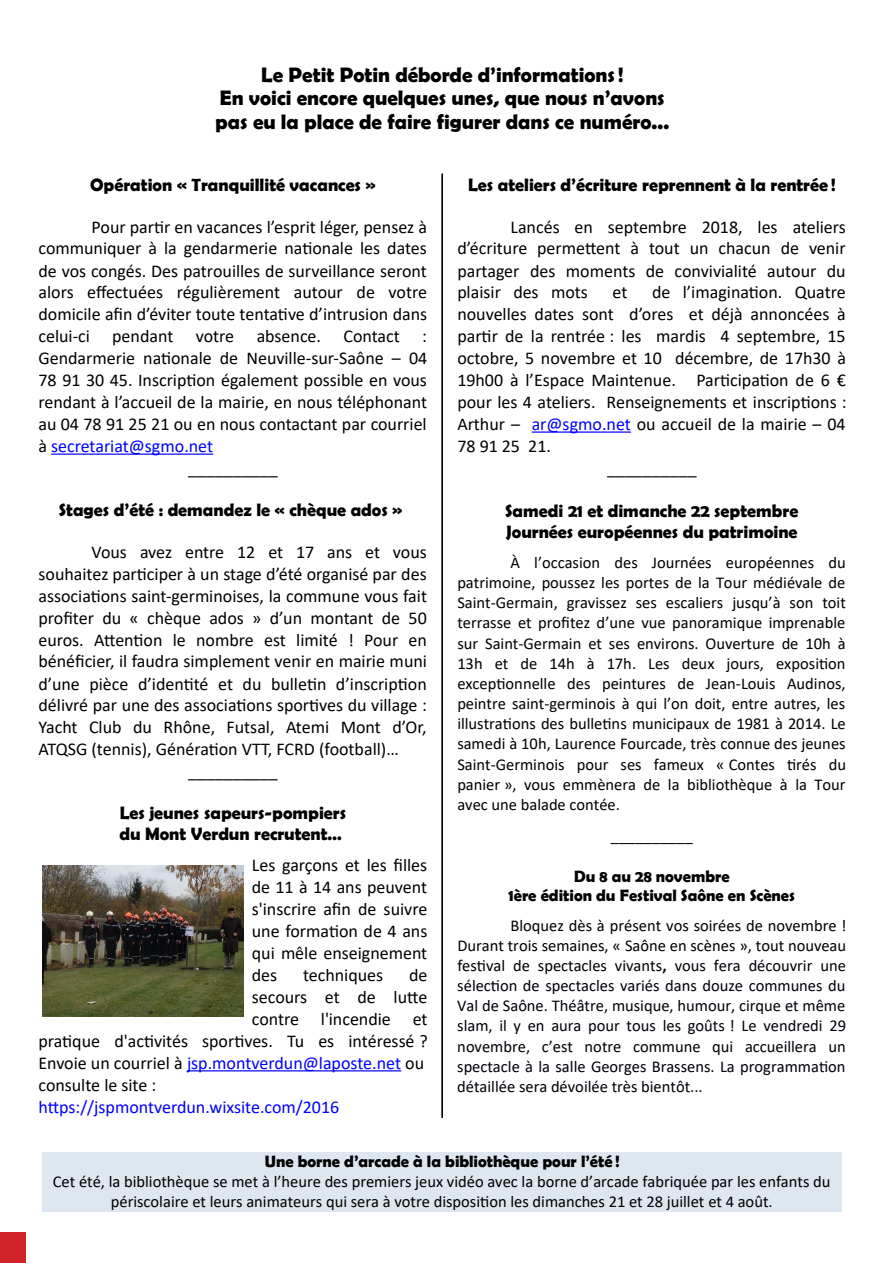
<style>
.page{position:relative;width:893px;height:1263px;background:#fff}
.page>*{position:absolute;margin:0;border:0;box-sizing:border-box;transform-origin:0 0}
.t1{font:700 21px/23.7px "Berlin Sans FB Demi";color:#000;text-align:center}
.t2{font:18px/21.9px "Calibri";color:#000;text-align:justify}
.t3{font:700 18px/20.2px "Berlin Sans FB Demi";color:#000}
.t4{font:18px "Calibri";color:#00f}
.t5{font:16.5px/20.1px "Calibri";color:#000;text-align:justify}
.t6{font:16.5px/20.1px "Calibri";color:#00000a;text-align:justify}
.t7{font:700 16.5px/18.6px "Berlin Sans FB Demi";color:#000;text-align:center}
.s1{color:#000}
.s2{color:#00f}
.s3{font-weight:700}
.s4{font-family:"Berlin Sans FB Demi";font-weight:700}
</style>
<div class="page">
<div style="left:0;top:1233px;width:26px;height:30px;background:#d1232a"></div>
<div style="left:42px;top:1152px;width:800px;height:19px;background:#dee6ef"></div>
<div style="left:42px;top:1171px;width:800px;height:40px;background:#dee6ef"></div>
<hr style="left:51px;top:453px;width:162px;height:2px;background:#00f">
<hr style="left:187px;top:1070px;width:214px;height:1px;background:#00f">
<hr style="left:532px;top:431px;width:99px;height:2px;background:#00f">
<svg style="left:442px;top:174px;width:1px;height:944px"></svg>
<img style="left:43px;top:866px;width:200px;height:150px">
<p class="t1" style="left:215px;top:63px;width:456px">Le Petit Potin déborde d’informations!<br>En voici encore quelques unes, que nous n’avons pas eu la place de faire figurer dans ce numéro...</p>
<p class="t3" style="left:90px;top:175px;width:287px">Opération « Tranquillité vacances »</p>
<p class="t2" style="left:39px;top:216px;width:390px;text-indent:53px">Pour partir en vacances l’esprit léger, pensez à communiquer à la gendarmerie nationale les dates de vos congés. Des patrouilles de surveillance seront alors effectuées régulièrement autour de votre domicile afin d’éviter toute tentative d’intrusion dans celui-ci pendant votre</p>
<p class="t2" style="left:257px;top:326px;width:172px">absence. Contact :</p>
<p class="t2" style="left:39px;top:348px;width:390px">Gendarmerie nationale de Neuville-sur-Saône – 04</p>
<p class="t2" style="left:39px;top:370px;width:390px">78 91 30 45. Inscription également possible en vous</p>
<p class="t2" style="left:39px;top:392px;width:390px">rendant à l’accueil de la mairie, en nous téléphonant</p>
<p class="t2" style="left:39px;top:414px;width:390px">au 04 78 91 25 21 ou en nous contactant par courriel</p>
<p class="t4" style="left:39px;top:437px;width:176px"><span class="s1">à</span> secretariat@sgmo.net</p>
<p class="t2" style="left:188px;top:458px;width:91px">__________</p>
<p class="t3" style="left:59px;top:500px;width:345px">Stages d’été : demandez le « chèque ados »</p>
<p class="t2" style="left:92px;top:541px;width:337px">Vous avez entre 12 et 17 ans et vous</p>
<p class="t2" style="left:39px;top:563px;width:390px">souhaitez participer à un stage d’été organisé par des</p>
<p class="t2" style="left:39px;top:585px;width:390px">associations saint-germinoises, la commune vous fait</p>
<p class="t2" style="left:39px;top:607px;width:390px">profiter du « chèque ados » d’un montant de 50</p>
<p class="t2" style="left:39px;top:629px;width:390px">euros. Attention le nombre est limité ! Pour en</p>
<p class="t2" style="left:39px;top:651px;width:390px">bénéficier, il faudra simplement venir en mairie muni</p>
<p class="t2" style="left:39px;top:673px;width:390px">d’une pièce d’identité et du bulletin d’inscription</p>
<p class="t2" style="left:39px;top:695px;width:390px">délivré par une des associations sportives du village :</p>
<p class="t2" style="left:39px;top:717px;width:390px">Yacht Club du Rhône, Futsal, Atemi Mont d’Or,</p>
<p class="t2" style="left:39px;top:739px;width:362px">ATQSG (tennis), Génération VTT, FCRD (football)…</p>
<p class="t2" style="left:188px;top:761px;width:91px">__________</p>
<p class="t3" style="left:119px;top:803px;width:228px">Les jeunes sapeurs-pompiers du Mont Verdun recrutent…</p>
<p class="t2" style="left:252px;top:854px;width:177px">Les garçons et les filles de 11 à 14 ans peuvent s'inscrire afin de suivre une formation de 4 ans qui mêle enseignement des</p>
<p class="t2" style="left:303px;top:964px;width:82px">techniques</p>
<p class="t2" style="left:409px;top:964px;width:20px">de</p>
<p class="t2" style="left:252px;top:986px;width:177px">secours et de lutte</p>
<p class="t2" style="left:252px;top:1008px;width:177px">contre l'incendie et</p>
<p class="t2" style="left:39px;top:1030px;width:391px">pratique d'activités sportives. Tu es intéressé ?</p>
<p class="t4" style="left:39px;top:1054px;width:387px"><span class="s1">Envoie un courriel à</span> jsp.montverdun@laposte.net <span class="s1">ou</span></p>
<p class="t2" style="left:39px;top:1074px;width:119px">consulte le site :</p>
<p class="t4" style="left:39px;top:1098px;width:302px">https://jspmontverdun.wixsite.com/2016</p>
<p class="t3" style="left:468px;top:175px;width:369px">Les ateliers d’écriture reprennent à la rentrée !</p>
<p class="t2" style="left:457px;top:216px;width:390px;text-indent:53px">Lancés en septembre 2018, les ateliers d’écriture permettent à tout un chacun de venir partager des moments de convivialité autour du plaisir des mots</p>
<p class="t2" style="left:612px;top:282px;width:16px">et</p>
<p class="t2" style="left:652px;top:282px;width:195px">de l’imagination. Quatre</p>
<p class="t2" style="left:457px;top:304px;width:390px">nouvelles dates sont d’ores et déjà annoncées à</p>
<p class="t2" style="left:457px;top:326px;width:390px">partir de la rentrée : les mardis 4 septembre, 15</p>
<p class="t2" style="left:457px;top:348px;width:390px">octobre, 5 novembre et 10 décembre, de 17h30 à</p>
<p class="t2" style="left:457px;top:370px;width:390px">19h00 à l’Espace Maintenue. Participation de 6 €</p>
<p class="t2" style="left:457px;top:392px;width:391px">pour les 4 ateliers. Renseignements et inscriptions :</p>
<p class="t2" style="left:457px;top:414px;width:390px">Arthur – <span class="s2">ar@sgmo.net</span> ou accueil de la mairie – 04</p>
<p class="t2" style="left:457px;top:436px;width:95px">78 91 25 21.</p>
<p class="t2" style="left:607px;top:458px;width:91px">__________</p>
<p class="t3" style="left:505px;top:501px;width:295px">Samedi 21 et dimanche 22 septembre<br>Journées européennes du patrimoine</p>
<p class="t5" style="left:457px;top:553px;width:390px;text-indent:53px">À l’occasion des Journées européennes du patrimoine, poussez les portes de la Tour médiévale de Saint-Germain, gravissez ses escaliers jusqu’à son toit terrasse et profitez d’une vue panoramique imprenable sur Saint-Germain et ses environs. Ouverture de 10h à 13h et de 14h à 17h. Les deux jours, exposition exceptionnelle des peintures de Jean-Louis Audinos, peintre saint-germinois à qui l’on doit, entre autres, les illustrations des bulletins municipaux de 1981 à 2014. Le samedi à 10h, Laurence Fourcade, très connue des jeunes Saint-Germinois pour ses fameux « Contes tirés du panier », vous emmènera de la bibliothèque à la Tour avec une balade contée.</p>
<p class="t5" style="left:611px;top:825px;width:84px">__________</p>
<p class="t7" style="left:508px;top:867px;width:288px">Du 8 au 28 novembre<br>1ère édition du Festival Saône en Scènes</p>
<p class="t6" style="left:457px;top:915px;width:391px;text-indent:53px"><span class="s1">Bloquez dès à présent vos soirées de novembre !<br>Durant trois semaines, « Saône en scènes », tout nouveau festival de spectacles vivants</span><span class="s3">,</span> vous fera découvrir une sélection de spectacles variés dans douze communes du Val de Saône. Théâtre, musique, humour, cirque et même slam, il y en aura pour tous les goûts ! Le vendredi 29 novembre, c’est notre commune qui accueillera un spectacle à la salle Georges Brassens. La programmation détaillée sera dévoilée très bientôt...</p>
<p class="t5" style="left:53px;top:1152px;width:779px;text-align:center"><span class="s4">Une borne d’arcade à la bibliothèque pour l’été !<br></span>Cet été, la bibliothèque se met à l’heure des premiers jeux vidéo avec la borne d’arcade fabriquée par les enfants du périscolaire et leurs animateurs qui sera à votre disposition les dimanches 21 et 28 juillet et 4 août.</p>
</div>
